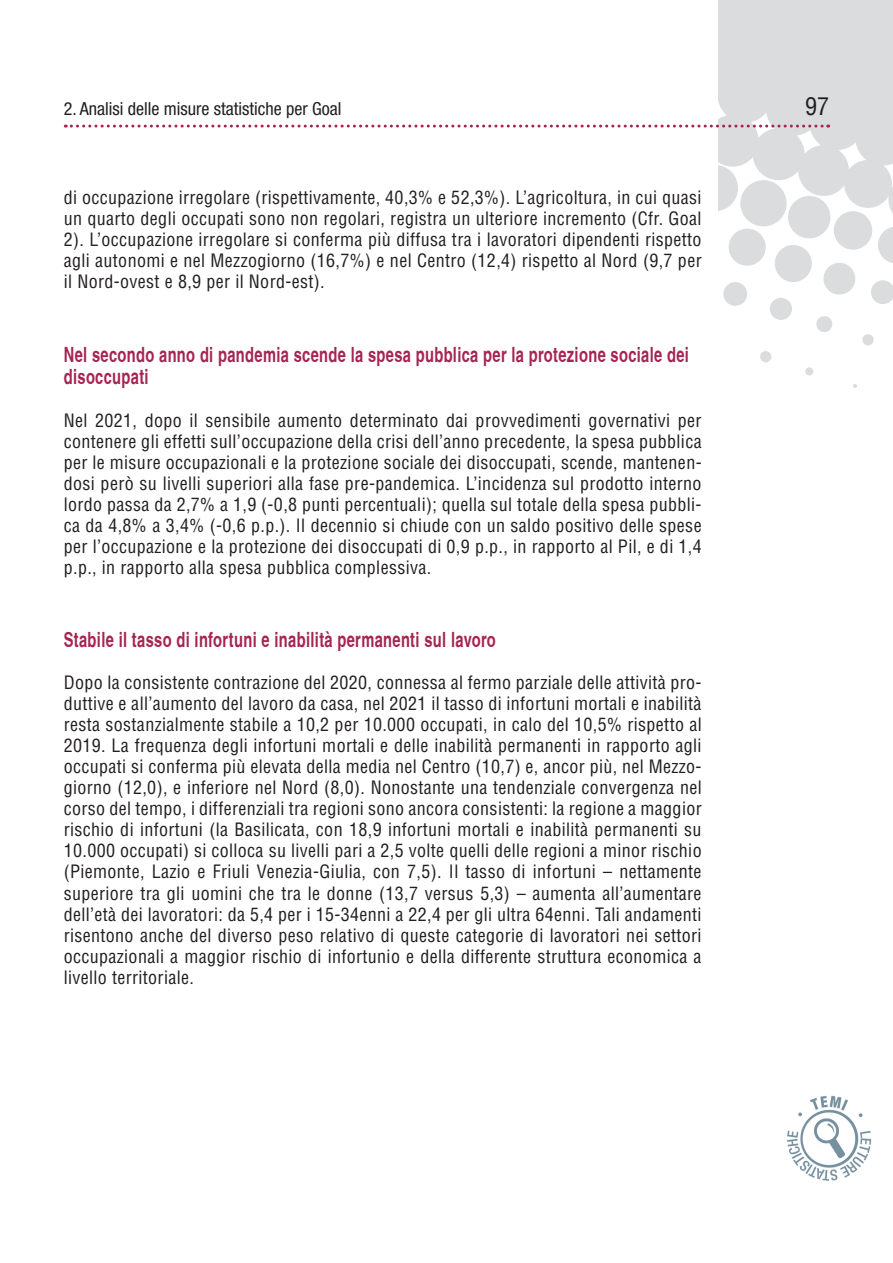
<style>
.page{position:relative;width:893px;height:1263px;background:#fff}
.page>*{position:absolute;margin:0;border:0;box-sizing:border-box;transform-origin:0 0}
.t1{font:condensed 24px "Helvetica LT Std";color:#231f20}
.t2{font:700 condensed 21px/22.5px "Helvetica";letter-spacing:.02em;color:#a52452;scale:.85 1}
.t3{font:condensed 18px/21px "Helvetica LT Std";letter-spacing:.02em;color:#231f20;text-align:justify}
.t4{font:condensed 18px "Helvetica Neue LT Std";color:#231f20}
</style>
<div class="page">
<div style="left:729px;top:229px;width:37px;height:37px;background:#dadcde;border-radius:50%"></div>
<div style="left:775px;top:245px;width:37px;height:37px;background:#dadcde;border-radius:50%"></div>
<div style="left:823px;top:263px;width:32px;height:32px;background:#dadcde;border-radius:50%"></div>
<svg style="left:871px;top:280px;width:22px;height:24px"></svg>
<div style="left:723px;top:282px;width:24px;height:24px;background:#dadcde;border-radius:50%"></div>
<div style="left:770px;top:298px;width:22px;height:22px;background:#dadcde;border-radius:50%"></div>
<svg style="left:816px;top:316px;width:17px;height:16px"></svg>
<div style="left:862px;top:334px;width:12px;height:11px;background:#dadcde;border-radius:50%"></div>
<div style="left:760px;top:351px;width:11px;height:11px;background:#dadcde;border-radius:50%"></div>
<div style="left:805px;top:367px;width:8px;height:8px;background:#dadcde;border-radius:50%"></div>
<svg style="left:853px;top:384px;width:4px;height:4px"></svg>
<img style="left:787px;top:1095px;width:85px;height:85px">
<svg style="left:65px;top:0;width:828px;height:263px"></svg>
<p class="t4" style="left:64px;top:98px;width:279px">2. Analisi delle misure statistiche per Goal</p>
<h1 class="t1" style="left:805px;top:91px;width:25px">97</h1>
<p class="t3" style="left:64px;top:187px;width:639px">di occupazione irregolare (rispettivamente, 40,3% e 52,3%). L’agricoltura, in cui quasi un quarto degli occupati sono non regolari, registra un ulteriore incremento (Cfr. Goal 2). L’occupazione irregolare si conferma più diffusa tra i lavoratori dipendenti rispetto agli autonomi e nel Mezzogiorno (16,7%) e nel Centro (12,4) rispetto al Nord (9,7 per il Nord-ovest e 8,9 per il Nord-est).</p>
<p class="t2" style="left:64px;top:343px;width:737px">Nel secondo anno di pandemia scende la spesa pubblica per la protezione sociale dei disoccupati</p>
<p class="t3" style="left:64px;top:409px;width:639px">Nel 2021, dopo il sensibile aumento determinato dai provvedimenti governativi per contenere gli effetti sull’occupazione della crisi dell’anno precedente, la spesa pubblica per le misure occupazionali e la protezione sociale dei disoccupati, scende, mantenen&shy;dosi però su livelli superiori alla fase pre-pandemica. L’incidenza sul prodotto interno lordo passa da 2,7% a 1,9 (-0,8 punti percentuali); quella sul totale della spesa pubbli&shy;ca da 4,8% a 3,4% (-0,6 p.p.). Il decennio si chiude con un saldo positivo delle spese per l’occupazione e la protezione dei disoccupati di 0,9 p.p., in rapporto al Pil, e di 1,4 p.p., in rapporto alla spesa pubblica complessiva.</p>
<p class="t2" style="left:64px;top:628px;width:510px">Stabile il tasso di infortuni e inabilità permanenti sul lavoro</p>
<p class="t3" style="left:64px;top:672px;width:639px">Dopo la consistente contrazione del 2020, connessa al fermo parziale delle attività pro&shy;duttive e all’aumento del lavoro da casa, nel 2021 il tasso di infortuni mortali e inabilità resta sostanzialmente stabile a 10,2 per 10.000 occupati, in calo del 10,5% rispetto al 2019. La frequenza degli infortuni mortali e delle inabilità permanenti in rapporto agli occupati si conferma più elevata della media nel Centro (10,7) e, ancor più, nel Mezzo&shy;giorno (12,0), e inferiore nel Nord (8,0). Nonostante una tendenziale convergenza nel corso del tempo, i differenziali tra regioni sono ancora consistenti: la regione a maggior rischio di infortuni (la Basilicata, con 18,9 infortuni mortali e inabilità permanenti su 10.000 occupati) si colloca su livelli pari a 2,5 volte quelli delle regioni a minor rischio (Piemonte, Lazio e Friuli Venezia-Giulia, con 7,5). Il tasso di infortuni – nettamente superiore tra gli uomini che tra le donne (13,7 versus 5,3) – aumenta all’aumentare dell’età dei lavoratori: da 5,4 per i 15-34enni a 22,4 per gli ultra 64enni. Tali andamenti risentono anche del diverso peso relativo di queste categorie di lavoratori nei settori occupazionali a maggior rischio di infortunio e della differente struttura economica a livello territoriale.</p>
</div>
